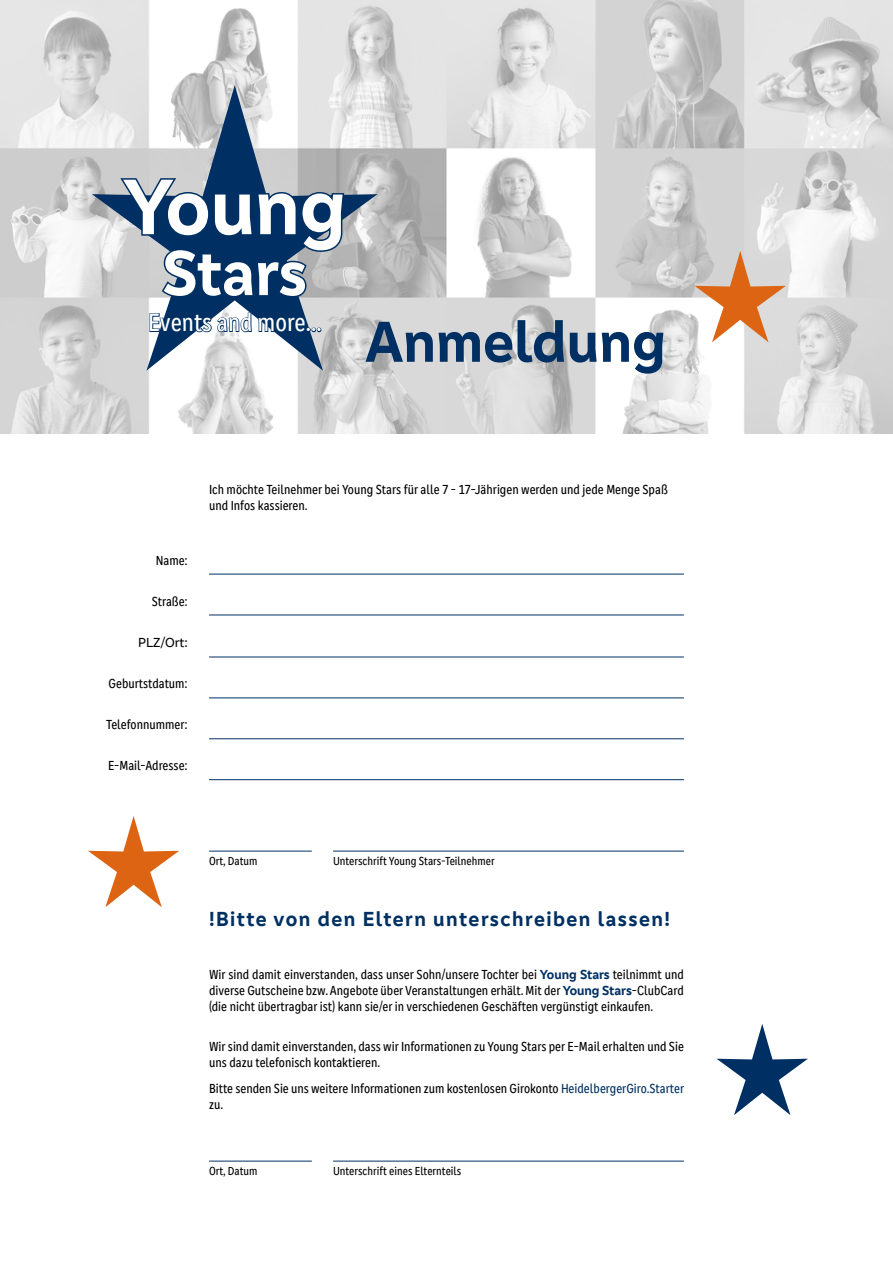
<style>
.page{position:relative;width:893px;height:1263px;background:#fff}
.page>*{position:absolute;margin:0;border:0;box-sizing:border-box;transform-origin:0 0}
.t1{font:700 81.3px "Genos GFG";color:#fff}
.t2{font:700 65.7px "Genos GFG";letter-spacing:-.005em;color:#fff}
.t3{font:700 59.7px "Genos GFG";color:#003063}
.t4{font:condensed 25.8px "Genos GFG";color:#fff}
.t5{font:700 21px "Genos GFG";letter-spacing:.07em;color:#003063}
.t6{font:condensed 13.5px/16.2px "Genos GFG";color:#000}
.t7{font:13.5px "Genos GFG";color:#000}
.t8{font:condensed 12px "Genos GFG";color:#000}
.s1{font-weight:700;font-stretch:normal;color:#003063}
.s2{color:#003063}
</style>
<div class="page">
<img style="left:0;top:0;width:893px;height:434px">
<svg style="left:92px;top:85px;width:286px;height:286px"></svg>
<svg style="left:118px;top:177px;width:228px;height:183px;background:#597593"></svg>
<hr style="left:209px;top:574px;width:475px;height:1px;background:#003063">
<hr style="left:209px;top:615px;width:475px;height:1px;background:#003063">
<hr style="left:209px;top:657px;width:475px;height:1px;background:#003063">
<hr style="left:209px;top:779px;width:475px;height:1px;background:#003063">
<hr style="left:209px;top:738px;width:475px;height:1px;background:#003063">
<hr style="left:209px;top:697px;width:475px;height:1px;background:#003063">
<hr style="left:333px;top:851px;width:351px;height:1px;background:#003063">
<hr style="left:209px;top:851px;width:103px;height:1px;background:#003063">
<hr style="left:333px;top:1161px;width:351px;height:1px;background:#003063">
<hr style="left:209px;top:1161px;width:103px;height:1px;background:#003063">
<svg style="left:694px;top:251px;width:92px;height:91px"></svg>
<svg style="left:88px;top:816px;width:91px;height:91px"></svg>
<svg style="left:716px;top:1024px;width:92px;height:91px"></svg>
<h1 class="t1" style="left:123px;top:159px;width:224px">Young</h1>
<h2 class="t2" style="left:162px;top:235px;width:146px">Stars</h2>
<h3 class="t4" style="left:148px;top:308px;width:175px">Events and more...</h3>
<h3 class="t3" style="left:365px;top:307px;width:302px">Anmeldung</h3>
<p class="t6" style="left:156px;top:552px;width:34px">Name:</p>
<p class="t6" style="left:152px;top:593px;width:38px">Straße:</p>
<p class="t7" style="left:138px;top:634px;width:51px">PLZ/Ort:</p>
<p class="t6" style="left:109px;top:675px;width:81px">Geburtstdatum:</p>
<p class="t6" style="left:106px;top:716px;width:83px">Telefonnummer:</p>
<p class="t6" style="left:108px;top:757px;width:81px">E-Mail-Adresse:</p>
<p class="t6" style="left:209px;top:482px;width:460px">Ich möchte Teilnehmer bei Young Stars für alle 7 - 17-Jährigen werden und jede Menge Spaß und Infos kassieren.</p>
<p class="t8" style="left:209px;top:854px;width:50px">Ort, Datum</p>
<p class="t8" style="left:333px;top:854px;width:163px">Unterschrift Young Stars-Teilnehmer</p>
<h3 class="t5" style="left:209px;top:907px;width:462px">!Bitte von den Eltern unterschreiben lassen!</h3>
<p class="t6" style="left:209px;top:966px;width:476px;text-align:justify">Wir sind damit einverstanden, dass unser Sohn/unsere Tochter bei <span class="s1">Young Stars</span> teilnimmt und diverse Gutscheine bzw. Angebote über Veranstaltungen erhält. Mit der <span class="s1">Young Stars</span>-ClubCard (die nicht übertragbar ist) kann sie/er in verschiedenen Geschäften vergünstigt einkaufen.</p>
<p class="t6" style="left:209px;top:1038px;width:476px">Wir sind damit einverstanden, dass wir Informationen zu Young Stars per E-Mail erhalten und Sie uns dazu telefonisch kontaktieren.</p>
<p class="t6" style="left:209px;top:1080px;width:477px">Bitte senden Sie uns weitere Informationen zum kostenlosen Girokonto <span class="s2">HeidelbergerGiro.Starter </span>zu.</p>
<p class="t8" style="left:209px;top:1164px;width:50px">Ort, Datum</p>
<p class="t8" style="left:333px;top:1164px;width:130px">Unterschrift eines Elternteils</p>
</div>
